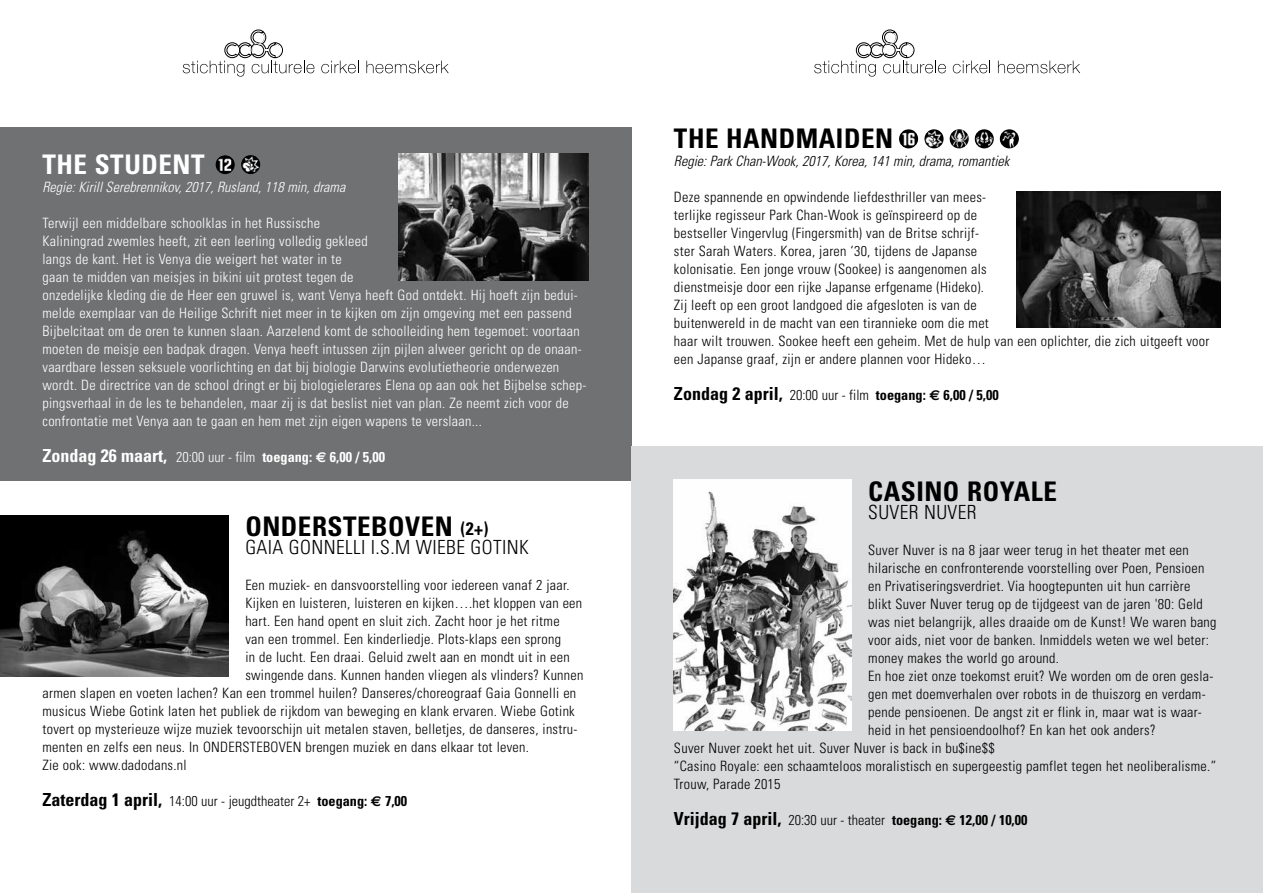
<style>
.page{position:relative;width:1263px;height:893px;background:#fff}
.page>*{position:absolute;margin:0;border:0;box-sizing:border-box;transform-origin:0 0}
.t1{font:700 condensed 27px "Univers";letter-spacing:.02em;color:#000}
.t2{font:700 condensed 27px "Univers";letter-spacing:.02em;color:#fff}
.t3{font:300 condensed 19.5px "Univers";letter-spacing:.02em;color:#000}
.t4{font:300 condensed 14.25px/18px "Univers";letter-spacing:.02em;color:#000}
.t5{font:300 condensed 14.25px/18px "Univers";letter-spacing:.02em;color:#fff}
.t6{font:700 condensed 14.25px "Univers";color:#000}
.t7{font:italic 300 condensed 14.25px "Univers";color:#000}
.t8{font:300 condensed 14.25px "Univers";color:#000}
.t9{font:italic 300 condensed 14.25px "Univers";color:#fff}
.t10{font:700 condensed 14.25px "Univers";color:#fff}
.s1{font-size:18px}
.s2{font-weight:300}
.s3{font-family:"Euro Sans";font-stretch:normal}
.s4{font-weight:700;font-size:18px}
.s5{font-weight:700}
.s6{font-family:"Euro Sans";font-weight:700;font-stretch:normal}
</style>
<div class="page">
<svg style="left:183px;top:30px;width:132px;height:47px"></svg>
<svg style="left:321px;top:61px;width:38px;height:12px"></svg>
<svg style="left:366px;top:61px;width:83px;height:12px"></svg>
<svg style="left:814px;top:30px;width:132px;height:47px"></svg>
<svg style="left:953px;top:61px;width:37px;height:12px"></svg>
<svg style="left:998px;top:61px;width:82px;height:12px"></svg>
<div style="left:0;top:128px;width:631px;height:353px;background:#707172"></div>
<img style="left:0;top:515px;width:228px;height:161px">
<img style="left:216px;top:155px;width:19px;height:19px;border-radius:10px">
<img style="left:241px;top:155px;width:19px;height:19px;border-radius:10px">
<img style="left:398px;top:154px;width:191px;height:127px">
<div style="left:631px;top:446px;width:632px;height:447px;background:#d9dadb"></div>
<img style="left:1017px;top:191px;width:203px;height:136px">
<img style="left:899px;top:129px;width:19px;height:19px;border-radius:10px">
<img style="left:924px;top:129px;width:20px;height:19px;border-radius:10px">
<img style="left:949px;top:129px;width:20px;height:19px;border-radius:10px">
<img style="left:975px;top:129px;width:19px;height:19px;border-radius:10px">
<img style="left:1000px;top:129px;width:19px;height:19px;border-radius:10px">
<img style="left:674px;top:480px;width:177px;height:250px">
<h1 class="t2" style="left:43px;top:148px;width:163px">THE STUDENT</h1>
<p class="t9" style="left:43px;top:178px;width:304px">Regie: Kirill Serebrennikov, 2017, Rusland, 118 min, drama</p>
<p class="t5" style="left:43px;top:214px;width:545px">Terwijl een middelbare schoolklas in het Russische<br>Kaliningrad zwemles heeft, zit een leerling volledig gekleed<br>langs de kant. Het is Venya die weigert het water in te<br>gaan te midden van meisjes in bikini uit protest tegen de<br>onzedelijke kleding die de Heer een gruwel is, want Venya heeft God ontdekt. Hij hoeft zijn bedui&shy;melde exemplaar van de Heilige Schrift niet meer in te kijken om zijn omgeving met een passend Bijbelcitaat om de oren te kunnen slaan. Aarzelend komt de schoolleiding hem tegemoet: voortaan moeten de meisje een badpak dragen. Venya heeft intussen zijn pijlen alweer gericht op de onaan&shy;vaardbare lessen seksuele voorlichting en dat bij biologie Darwins evolutietheorie onderwezen wordt. De directrice van de school dringt er bij biologielerares Elena op aan ook het Bijbelse schep&shy;pingsverhaal in de les te behandelen, maar zij is dat beslist niet van plan. Ze neemt zich voor de confrontatie met Venya aan te gaan en hem met zijn eigen wapens te verslaan...</p>
<p class="t10" style="left:43px;top:448px;width:344px"><span class="s1">Zondag 26 maart,</span> <span class="s2">20:00 uur - film</span> toegang: <span class="s3">€</span> 6,00 / 5,00</p>
<h1 class="t1" style="left:245px;top:510px;width:245px">ONDERSTEBOVEN <span class="s1">(2+)</span></h1>
<h2 class="t3" style="left:245px;top:535px;width:285px">GAIA GONNELLI I.S.M WIEBE GOTINK</h2>
<p class="t4" style="left:245px;top:576px;width:326px">Een muziek- en dansvoorstelling voor iedereen vanaf 2 jaar.</p>
<p class="t4" style="left:245px;top:594px;width:338px">Kijken en luisteren, luisteren en kijken….het kloppen van een</p>
<p class="t4" style="left:245px;top:612px;width:316px">hart. Een hand opent en sluit zich. Zacht hoor je het ritme</p>
<p class="t4" style="left:245px;top:630px;width:317px">van een trommel. Een kinderliedje. Plots-klaps een sprong</p>
<p class="t4" style="left:245px;top:648px;width:326px">in de lucht. Een draai. Geluid zwelt aan en mondt uit in een</p>
<p class="t4" style="left:245px;top:666px;width:340px">swingende dans. Kunnen handen vliegen als vlinders? Kunnen</p>
<p class="t4" style="left:43px;top:684px;width:535px">armen slapen en voeten lachen? Kan een trommel huilen? Danseres/choreograaf Gaia Gonnelli en</p>
<p class="t4" style="left:43px;top:702px;width:534px">musicus Wiebe Gotink laten het publiek de rijkdom van beweging en klank ervaren. Wiebe Gotink</p>
<p class="t4" style="left:43px;top:720px;width:536px">tovert op mysterieuze wijze muziek tevoorschijn uit metalen staven, belletjes, de danseres, instru-</p>
<p class="t4" style="left:43px;top:738px;width:488px">menten en zelfs een neus. In ONDERSTEBOVEN brengen muziek en dans elkaar tot leven.</p>
<p class="t4" style="left:43px;top:756px;width:146px">Zie ook: www.dadodans.nl</p>
<p class="t8" style="left:43px;top:792px;width:366px"><span class="s4">Zaterdag 1 april,</span> 14:00 uur - jeugdtheater 2+ <span class="s5">toegang:</span> <span class="s6">€</span> <span class="s5">7,00</span></p>
<h1 class="t1" style="left:674px;top:122px;width:221px">THE HANDMAIDEN</h1>
<p class="t7" style="left:674px;top:153px;width:337px">Regie: Park Chan-Wook, 2017, Korea, 141 min, drama, romantiek</p>
<p class="t4" style="left:674px;top:188px;width:537px">Deze spannende en opwindende liefdesthriller van mees-<br>terlijke regisseur Park Chan-Wook is geïnspireerd op de<br>bestseller Vingervlug (Fingersmith) van de Britse schrijf-<br>ster Sarah Waters. Korea, jaren ‘30, tijdens de Japanse<br>kolonisatie. Een jonge vrouw (Sookee) is aangenomen als<br>dienstmeisje door een rijke Japanse erfgename (Hideko).<br>Zij leeft op een groot landgoed die afgesloten is van de<br>buitenwereld in de macht van een tirannieke oom die met<br>haar wilt trouwen. Sookee heeft een geheim. Met de hulp van een oplichter, die zich uitgeeft voor een Japanse graaf, zijn er andere plannen voor Hideko…</p>
<p class="t6" style="left:674px;top:387px;width:326px"><span class="s1">Zondag 2 april,</span> <span class="s2">20:00 uur - film</span> toegang: <span class="s3">€</span> 6,00 / 5,00</p>
<h1 class="t1" style="left:868px;top:474px;width:190px">CASINO ROYALE</h1>
<h2 class="t3" style="left:868px;top:500px;width:110px">SUVER NUVER</h2>
<p class="t4" style="left:868px;top:540px;width:322px">Suver Nuver is na 8 jaar weer terug in het theater met een</p>
<p class="t4" style="left:868px;top:558px;width:338px">hilarische en confronterende voorstelling over Poen, Pensioen</p>
<p class="t4" style="left:868px;top:576px;width:324px">en Privatiseringsverdriet. Via hoogtepunten uit hun carrière</p>
<p class="t4" style="left:868px;top:594px;width:336px">blikt Suver Nuver terug op de tijdgeest van de jaren '80: Geld</p>
<p class="t4" style="left:868px;top:612px;width:350px">was niet belangrijk, alles draaide om de Kunst! We waren bang</p>
<p class="t4" style="left:868px;top:630px;width:342px">voor aids, niet voor de banken. Inmiddels weten we wel beter:</p>
<p class="t4" style="left:868px;top:648px;width:192px">money makes the world go around.</p>
<p class="t4" style="left:868px;top:666px;width:347px">En hoe ziet onze toekomst eruit? We worden om de oren gesla-</p>
<p class="t4" style="left:868px;top:684px;width:339px">gen met doemverhalen over robots in de thuiszorg en verdam-</p>
<p class="t4" style="left:868px;top:702px;width:335px">pende pensioenen. De angst zit er flink in, maar wat is waar-</p>
<p class="t4" style="left:868px;top:720px;width:289px">heid in het pensioendoolhof? En kan het ook anders?</p>
<p class="t4" style="left:674px;top:738px;width:322px">Suver Nuver zoekt het uit. Suver Nuver is back in bu$ine$$</p>
<p class="t4" style="left:674px;top:756px;width:544px">“Casino Royale: een schaamteloos moralistisch en supergeestig pamflet tegen het neoliberalisme.”</p>
<p class="t4" style="left:674px;top:774px;width:108px">Trouw, Parade 2015</p>
<p class="t6" style="left:674px;top:811px;width:355px"><span class="s1">Vrijdag 7 april,</span> <span class="s2">20:30 uur - theater</span> toegang: <span class="s3">€</span> 12,00 / 10,00</p>
</div>
